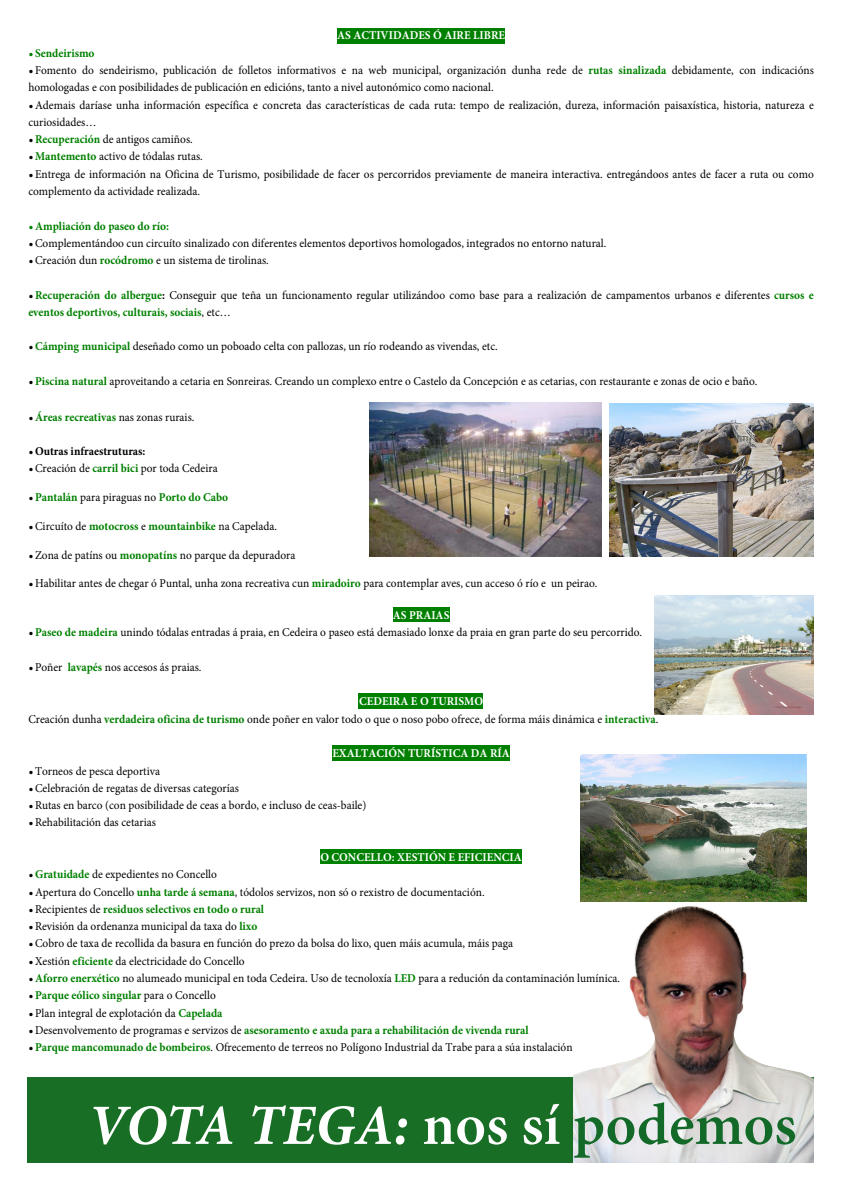
<style>
.page{position:relative;width:842px;height:1191px;background:#fff}
.page>*{position:absolute;margin:0;border:0;box-sizing:border-box;transform-origin:0 0}
.t1{font:italic 700 57px "Minion Pro";letter-spacing:-.005em;color:#fff}
.t2{font:12px/17px "Minion Pro";color:#000;scale:.95 1}
.t3{font:700 12px "Minion Pro";color:#008000;scale:.95 1}
.t4{font:700 12px "Minion Pro";color:#fff;scale:.95 1}
.t5{font:700 12px "Minion Pro";color:#000;scale:.95 1}
.s1{font-weight:700;color:#008000}
.s2{font-weight:700}
.s3{color:#000}
.s4{font-weight:400;color:#000}
.s5{font-weight:700;color:#fff}
.s6{font-size:60px}
.s7{font-weight:600;font-style:normal;font-size:59px}
.s8{font-weight:600;font-style:normal;font-size:59px;color:#126928}
</style>
<div class="page">
<div style="left:337px;top:28px;width:168px;height:15px;background:#008000"></div>
<div style="left:393px;top:607px;width:57px;height:14px;background:#008000"></div>
<div style="left:359px;top:693px;width:124px;height:15px;background:#008000"></div>
<div style="left:332px;top:745px;width:178px;height:15px;background:#008000"></div>
<div style="left:320px;top:849px;width:202px;height:14px;background:#008000"></div>
<div style="left:27px;top:1077px;width:787px;height:85px;background:#196e26"></div>
<img style="left:574px;top:891px;width:240px;height:271px">
<img style="left:610px;top:403px;width:204px;height:153px">
<img style="left:654px;top:595px;width:160px;height:120px">
<img style="left:581px;top:754px;width:226px;height:147px">
<img style="left:370px;top:402px;width:231px;height:154px">
<p class="t4" style="left:337px;top:27px;width:178px">AS ACTIVIDADES Ó AIRE LIBRE</p>
<p class="t3" style="left:28px;top:45px;width:71px">• Sendeirismo</p>
<p class="t2" style="left:28px;top:62px;width:828px">•Fomento do sendeirismo, publicación de folletos informativos e na web municipal, organización dunha rede de <span class="s1">rutas sinalizada</span> debidamente, con indicacións homologadas e con posibilidades de publicación en edicións, tanto a nivel autonómico como nacional.</p>
<p class="t2" style="left:28px;top:97px;width:828px">•Ademais daríase unha información específica e concreta das características de cada ruta: tempo de realización, dureza, información paisaxística, historia, natureza e curiosidades…</p>
<p class="t2" style="left:28px;top:131px;width:175px">•<span class="s1">Recuperación</span> de antigos camiños.</p>
<p class="t2" style="left:28px;top:148px;width:185px">•<span class="s1">Mantemento</span> activo de tódalas rutas.</p>
<p class="t2" style="left:28px;top:166px;width:828px">•Entrega de información na Oficina de Turismo, posibilidade de facer os percorridos previamente de maneira interactiva. entregándoos antes de facer a ruta ou como complemento da actividade realizada.</p>
<p class="t3" style="left:28px;top:218px;width:150px">•Ampliación do paseo do río:</p>
<p class="t2" style="left:28px;top:235px;width:610px">•Complementándoo cun circuíto sinalizado con diferentes elementos deportivos homologados, integrados no entorno natural.</p>
<p class="t2" style="left:28px;top:252px;width:255px">•Creación dun <span class="s1">rocódromo</span> e un sistema de tirolinas.</p>
<p class="t2" style="left:28px;top:287px;width:828px">•<span class="s1">Recuperación do albergue</span><span class="s2">:</span> Conseguir que teña un funcionamento regular utilizándoo como base para a realización de campamentos urbanos e diferentes <span class="s1">cursos e eventos deportivos, culturais, sociais</span>, etc…</p>
<p class="t2" style="left:28px;top:338px;width:496px">•<span class="s1">Cámping municipal</span> deseñado como un poboado celta con pallozas, un río rodeando as vivendas, etc.</p>
<p class="t2" style="left:28px;top:373px;width:769px">•<span class="s1">Piscina natural</span> aproveitando a cetaria en Sonreiras. Creando un complexo entre o Castelo da Concepción e as cetarias, con restaurante e zonas de ocio e baño.</p>
<p class="t3" style="left:28px;top:408px;width:176px"><span class="s3">•</span>Áreas recreativas <span class="s4">nas zonas rurais.</span></p>
<p class="t5" style="left:28px;top:442px;width:125px">•Outras infraestruturas:</p>
<p class="t2" style="left:28px;top:459px;width:201px">•Creación de <span class="s1">carril bici</span> por toda Cedeira</p>
<p class="t3" style="left:28px;top:488px;width:212px"><span class="s3">•</span>Pantalán <span class="s4">para piraguas no</span> Porto do Cabo</p>
<p class="t2" style="left:28px;top:517px;width:263px">•Circuíto de <span class="s1">motocross</span> e <span class="s1">mountainbike</span> na Capelada.</p>
<p class="t2" style="left:28px;top:546px;width:283px">•Zona de patíns ou <span class="s1">monopatíns</span> no parque da depuradora</p>
<p class="t2" style="left:28px;top:574px;width:601px">•Habilitar antes de chegar ó Puntal, unha zona recreativa cun <span class="s1">miradoiro</span> para contemplar aves, cun acceso ó río e un peirao.</p>
<p class="t4" style="left:393px;top:606px;width:61px">AS PRAIAS</p>
<p class="t2" style="left:28px;top:623px;width:648px">•<span class="s1">Paseo de madeira</span> unindo tódalas entradas á praia, en Cedeira o paseo está demasiado lonxe da praia en gran parte do seu percorrido.</p>
<p class="t2" style="left:28px;top:658px;width:184px">•Poñer <span class="s1">lavapés</span> nos accesos ás praias.</p>
<p class="t2" style="left:28px;top:692px;width:665px;line-height:18px;text-indent:331px"><span class="s5">CEDEIRA E O TURISMO<br></span>Creación dunha <span class="s1">verdadeira oficina de turismo</span> onde poñer en valor todo o que o noso pobo ofrece, de forma máis dinámica e <span class="s1">interactiva</span>.</p>
<p class="t4" style="left:332px;top:744px;width:188px">EXALTACIÓN TURÍSTICA DA RÍA</p>
<p class="t2" style="left:28px;top:762px;width:140px">•Torneos de pesca deportiva</p>
<p class="t2" style="left:28px;top:779px;width:223px">•Celebración de regatas de diversas categorías</p>
<p class="t2" style="left:28px;top:796px;width:357px">•Rutas en barco (con posibilidade de ceas a bordo, e incluso de ceas-baile)</p>
<p class="t2" style="left:28px;top:813px;width:136px">•Rehabilitación das cetarias</p>
<p class="t4" style="left:320px;top:848px;width:214px">O CONCELLO: XESTIÓN E EFICIENCIA</p>
<p class="t2" style="left:28px;top:865px;width:200px">•<span class="s1">Gratuidade</span> de expedientes no Concello</p>
<p class="t2" style="left:28px;top:883px;width:482px">•Apertura do Concello <span class="s1">unha tarde á semana</span>, tódolos servizos, non só o rexistro de documentación.</p>
<p class="t3" style="left:28px;top:900px;width:250px"><span class="s3">•</span><span class="s4">Recipientes de</span> residuos selectivos en todo o rural</p>
<p class="t2" style="left:28px;top:917px;width:243px">•Revisión da ordenanza municipal da taxa do <span class="s1">lixo</span></p>
<p class="t2" style="left:28px;top:934px;width:512px">•Cobro de taxa de recollida da basura en función do prezo da bolsa do lixo, quen máis acumula, máis paga</p>
<p class="t2" style="left:28px;top:952px;width:229px">•Xestión <span class="s1">eficiente</span> da electricidade do Concello</p>
<p class="t2" style="left:28px;top:969px;width:624px">•<span class="s1">Aforro enerxético</span> no alumeado municipal en toda Cedeira. Uso de tecnoloxía <span class="s1">LED</span> para a redución da contaminación lumínica.</p>
<p class="t3" style="left:28px;top:986px;width:199px"><span class="s3">•</span>Parque eólico singular <span class="s4">para o Concello</span></p>
<p class="t2" style="left:28px;top:1004px;width:206px">•Plan integral de explotación da <span class="s1">Capelada</span></p>
<p class="t3" style="left:28px;top:1021px;width:528px"><span class="s3">•</span><span class="s4">Desenvolvemento de programas e servizos de</span> asesoramento e axuda para a rehabilitación de vivenda rural</p>
<p class="t2" style="left:28px;top:1038px;width:574px">•<span class="s1">Parque mancomunado de bombeiros</span>. Ofrecemento de terreos no Polígono Industrial da Trabe para a súa instalación</p>
<h1 class="t1" style="left:88px;top:1085px;width:710px">VOTA TEGA<span class="s6">:</span> <span class="s7">nos sí</span> <span class="s8">podemos</span></h1>
</div>
